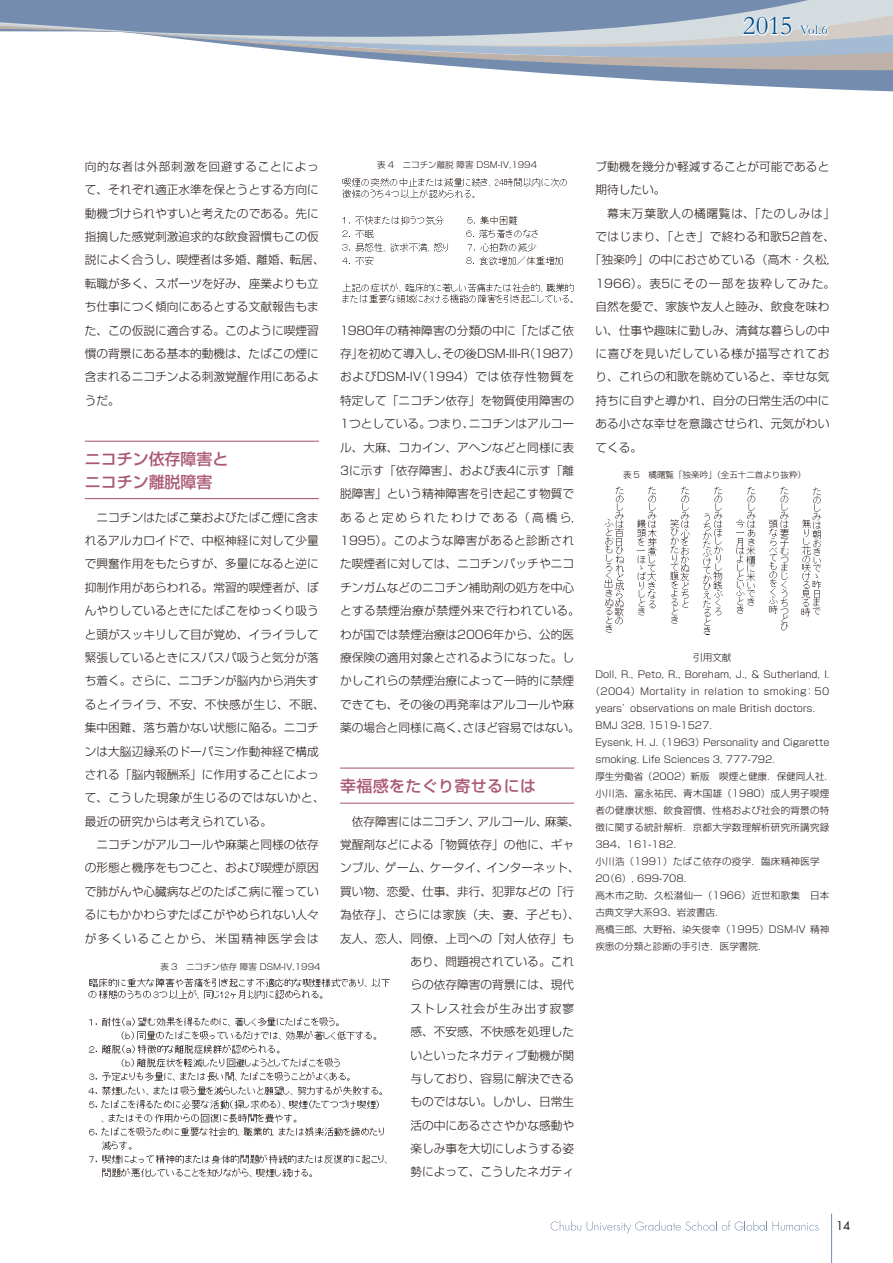
<style>
.page{position:relative;width:893px;height:1263px;background:#fff}
.page>*{position:absolute;margin:0;border:0;box-sizing:border-box;transform-origin:0 0}
.t1{font:15.9px/22.4px "Shin Go Pro Medium 90 msp RKSJ H";color:#ab5974}
.t2{font:15.9px "Shin Go Pro Medium 90 msp RKSJ H";letter-spacing:.025em;color:#ab5974}
.t3{font:13.35px "Garamond";color:#00508e}
.t4{font:11.7px/23.4px "Shin Go Pro Light 90 msp RKSJ H";color:#231916}
.t5{font:11.7px "Shin Go Pro Light 90 msp RKSJ H";letter-spacing:.035em;color:#231916}
.t6{font:11.7px "Shin Go Pro Light 90 msp RKSJ H";letter-spacing:.1em;color:#231916}
.t7{font:11.7px "Shin Go Pro Light 90 msp RKSJ H";letter-spacing:.065em;color:#231916}
.t8{font:11.7px "Shin Go Pro Light 90 msp RKSJ H";letter-spacing:.055em;color:#231916}
.t9{font:11.7px "Shin Go Pro Light 90 msp RKSJ H";letter-spacing:.085em;color:#231916}
.t10{font:11.7px "Futura Std";color:#231916}
.t11{font:9.6px "Shin Go Pro Light 90 msp RKSJ H";color:#231916}
.t12{font:9.6px "Shin Go Pro Light 90 msp RKSJ H";letter-spacing:.025em;color:#231916}
.t13{font:9.6px "Shin Go Pro Light 90 msp RKSJ H";letter-spacing:.02em;color:#231916}
.t14{font:9.6px "Shin Go Pro Light 90 msp RKSJ H";letter-spacing:.03em;color:#231916}
.t15{font:8.55px "Shin Go Pro Light 90 msp RKSJ H";color:#231916}
.s1{font-size:27.15px}
</style>
<div class="page">
<svg style="left:188px;top:0;width:704px;height:12px;background:#8398b5"></svg>
<svg style="left:188px;top:12px;width:704px;height:80px"></svg>
<svg style="left:0;top:0;width:188px;height:40px"></svg>
<svg style="left:550px;top:1221px;width:268px;height:13px"></svg>
<hr style="left:831px;top:1214px;width:1px;height:49px;background:#748cad">
<hr style="left:85px;top:441px;width:234px;height:1px;background:#ab5974">
<hr style="left:85px;top:498px;width:234px;height:1px;background:#ab5974">
<hr style="left:340px;top:768px;width:234px;height:1px;background:#ab5974">
<hr style="left:340px;top:803px;width:234px;height:1px;background:#ab5974">
<img style="left:342px;top:178px;width:232px;height:125px">
<img style="left:604px;top:486px;width:218px;height:148px">
<img style="left:88px;top:978px;width:302px;height:200px">
<p class="t3" style="left:742px;top:22px;width:87px"><span class="s1">2015</span> Vol.6</p>
<p class="t4" style="left:85px;top:156px;width:241px">向的な者は外部刺激を回避することによって、それぞれ適正水準を保とうとする方向に動機づけられやすいと考えたのである。先に指摘した感覚刺激追求的な飲食習慣もこの仮説によく合うし、喫煙者は多婚、離婚、転居、転職が多く、スポーツを好み、座業よりも立ち仕事につく傾向にあるとする文献報告もまた、この仮説に適合する。このように喫煙習慣の背景にある基本的動機は、たばこの煙に含まれるニコチンよる刺激覚醒作用にあるようだ。</p>
<h1 class="t1" style="left:85px;top:450px;width:145px">ニコチン依存障害とニコチン離脱障害</h1>
<p class="t4" style="left:85px;top:507px;width:241px;text-indent:12px">ニコチンはたばこ葉およびたばこ煙に含まれるアルカロイドで、中枢神経に対して少量で興奮作用をもたらすが、多量になると逆に抑制作用があらわれる。常習的喫煙者が、ぼんやりしているときにたばこをゆっくり吸うと頭がスッキリして目が覚め、イライラして緊張しているときにスパスパ吸うと気分が落ち着く。さらに、ニコチンが脳内から消失するとイライラ、不安、不快感が生じ、不眠、集中困難、落ち着かない状態に陥る。ニコチンは大脳辺縁系のドーパミン作動神経で構成される「脳内報酬系」に作用することによって、こうした現象が生じるのではないかと、最近の研究からは考えられている。</p>
<p class="t4" style="left:85px;top:835px;width:235px;text-align:justify;text-indent:12px">ニコチンがアルコールや麻薬と同様の依存の形態と機序をもつこと、および喫煙が原因で肺がんや心臓病などのたばこ病に罹っているにもかかわらずたばこがやめられない人々が多くいることから、米国精神医学会は</p>
<p class="t15" style="left:160px;top:963px;width:162px">表 3　ニコチン依存 障害 DSM-IV,1994</p>
<p class="t15" style="left:377px;top:162px;width:162px">表 4　ニコチン離脱 障害 DSM-IV,1994</p>
<p class="t4" style="left:340px;top:320px;width:242px">1980年の精神障害の分類の中に「たばこ依存」を初めて導入し、その後DSM-III-R（1987）およびDSM-IV（1994）では依存性物質を特定して「ニコチン依存」を物質使用障害の<br>1つとしている。つまり、ニコチンはアルコール、大麻、コカイン、アヘンなどと同様に表<br>3に示す「依存障害」、および表4に示す「離脱障害」という精神障害を引き起こす物質であると定められたわけである（高橋ら,<br>1995）。このような障害があると診断された喫煙者に対しては、ニコチンパッチやニコチンガムなどのニコチン補助剤の処方を中心とする禁煙治療が禁煙外来で行われている。わが国では禁煙治療は2006年から、公的医療保険の適用対象とされるようになった。しかしこれらの禁煙治療によって一時的に禁煙できても、その後の再発率はアルコールや麻薬の場合と同様に高く、さほど容易ではない。</p>
<h1 class="t2" style="left:340px;top:780px;width:197px">幸福感をたぐり寄せるには</h1>
<p class="t4" style="left:352px;top:811px;width:230px">依存障害にはニコチン、アルコール、麻薬、</p>
<p class="t4" style="left:340px;top:835px;width:235px">覚醒剤などによる「物質依存」の他に、ギャ</p>
<p class="t4" style="left:340px;top:858px;width:241px">ンブル、ゲーム、ケータイ、インターネット、</p>
<p class="t4" style="left:340px;top:881px;width:235px">買い物、恋愛、仕事、非行、犯罪などの「行</p>
<p class="t5" style="left:340px;top:910px;width:241px">為依存」、さらには家族（夫、妻、子ども）、</p>
<p class="t4" style="left:340px;top:928px;width:235px">友人、恋人、同僚、上司への「対人依存」も</p>
<p class="t4" style="left:410px;top:951px;width:165px">あり、問題視されている。これ</p>
<p class="t4" style="left:410px;top:975px;width:165px">らの依存障害の背景には、現代</p>
<p class="t9" style="left:410px;top:1004px;width:165px">ストレス社会が生み出す寂寥</p>
<p class="t4" style="left:410px;top:1022px;width:165px">感、不安感、不快感を処理した</p>
<p class="t4" style="left:410px;top:1045px;width:165px">いといったネガティブ動機が関</p>
<p class="t4" style="left:410px;top:1068px;width:165px">与しており、容易に解決できる</p>
<p class="t4" style="left:410px;top:1092px;width:165px">ものではない。しかし、日常生</p>
<p class="t4" style="left:410px;top:1115px;width:165px">活の中にあるささやかな感動や</p>
<p class="t4" style="left:410px;top:1139px;width:165px">楽しみ事を大切にしようする姿</p>
<p class="t4" style="left:410px;top:1162px;width:165px">勢によって、こうしたネガティ</p>
<p class="t4" style="left:595px;top:156px;width:235px">ブ動機を幾分か軽減することが可能であると期待したい。</p>
<p class="t7" style="left:607px;top:209px;width:230px">幕末万葉歌人の橘曙覧は、「たのしみは」</p>
<p class="t5" style="left:595px;top:232px;width:241px">ではじまり、「とき」で終わる和歌52首を、</p>
<p class="t4" style="left:589px;top:250px;width:241px">「独楽吟」の中におさめている（高木・久松,</p>
<p class="t6" style="left:595px;top:279px;width:241px">1966）。表5にその一部を抜粋してみた。</p>
<p class="t4" style="left:595px;top:297px;width:235px">自然を愛で、家族や友人と睦み、飲食を味わ</p>
<p class="t4" style="left:595px;top:320px;width:235px">い、仕事や趣味に勤しみ、清貧な暮らしの中</p>
<p class="t8" style="left:595px;top:349px;width:235px">に喜びを見いだしている様が描写されてお</p>
<p class="t4" style="left:595px;top:367px;width:235px">り、これらの和歌を眺めていると、幸せな気</p>
<p class="t4" style="left:595px;top:390px;width:235px">持ちに自ずと導かれ、自分の日常生活の中に</p>
<p class="t4" style="left:595px;top:414px;width:235px">ある小さな幸せを意識させられ、元気がわい</p>
<p class="t4" style="left:595px;top:437px;width:48px">てくる。</p>
<p class="t15" style="left:623px;top:472px;width:184px">表 5　橘曙覧「独楽吟」（全五十二首より抜粋）</p>
<p class="t11" style="left:693px;top:654px;width:40px">引用文献</p>
<p class="t11" style="left:595px;top:671px;width:235px">Doll, R., Peto, R., Boreham, J., &amp; Sutherland, I.</p>
<p class="t14" style="left:590px;top:688px;width:240px">（2004）Mortality in relation to smoking：50</p>
<p class="t11" style="left:595px;top:705px;width:221px">years’observations on male British doctors.</p>
<p class="t11" style="left:595px;top:722px;width:118px">BMJ 328, 1519-1527.</p>
<p class="t11" style="left:595px;top:739px;width:235px">Eysenk, H. J. （1963）Personality and Cigarette</p>
<p class="t11" style="left:595px;top:756px;width:181px">smoking. Life Sciences 3, 777-792.</p>
<p class="t11" style="left:595px;top:773px;width:240px">厚生労働省（2002）新版　喫煙と健康．保健同人社．</p>
<p class="t12" style="left:595px;top:790px;width:235px">小川浩、富永祐民、青木国雄（1980）成人男子喫煙</p>
<p class="t13" style="left:595px;top:807px;width:235px">者の健康状態、飲食習慣、性格および社会的背景の特</p>
<p class="t13" style="left:595px;top:824px;width:235px">徴に関する統計解析．京都大学数理解析研究所講究録</p>
<p class="t11" style="left:595px;top:841px;width:89px">384、161-182．</p>
<p class="t12" style="left:595px;top:858px;width:235px">小川浩（1991）たばこ依存の疫学．臨床精神医学　</p>
<p class="t11" style="left:595px;top:875px;width:92px">20（6）, 699-708.</p>
<p class="t12" style="left:595px;top:892px;width:235px">高木市之助、久松潜仙一（1966）近世和歌集　日本</p>
<p class="t11" style="left:595px;top:909px;width:131px">古典文学大系93、岩波書店．</p>
<p class="t11" style="left:595px;top:926px;width:235px">高橋三郎、大野裕、染矢俊幸（1995）DSM-IV 精神</p>
<p class="t11" style="left:595px;top:943px;width:174px">疾患の分類と診断の手引き．医学書院．</p>
<p class="t10" style="left:836px;top:1220px;width:16px">14</p>
</div>
